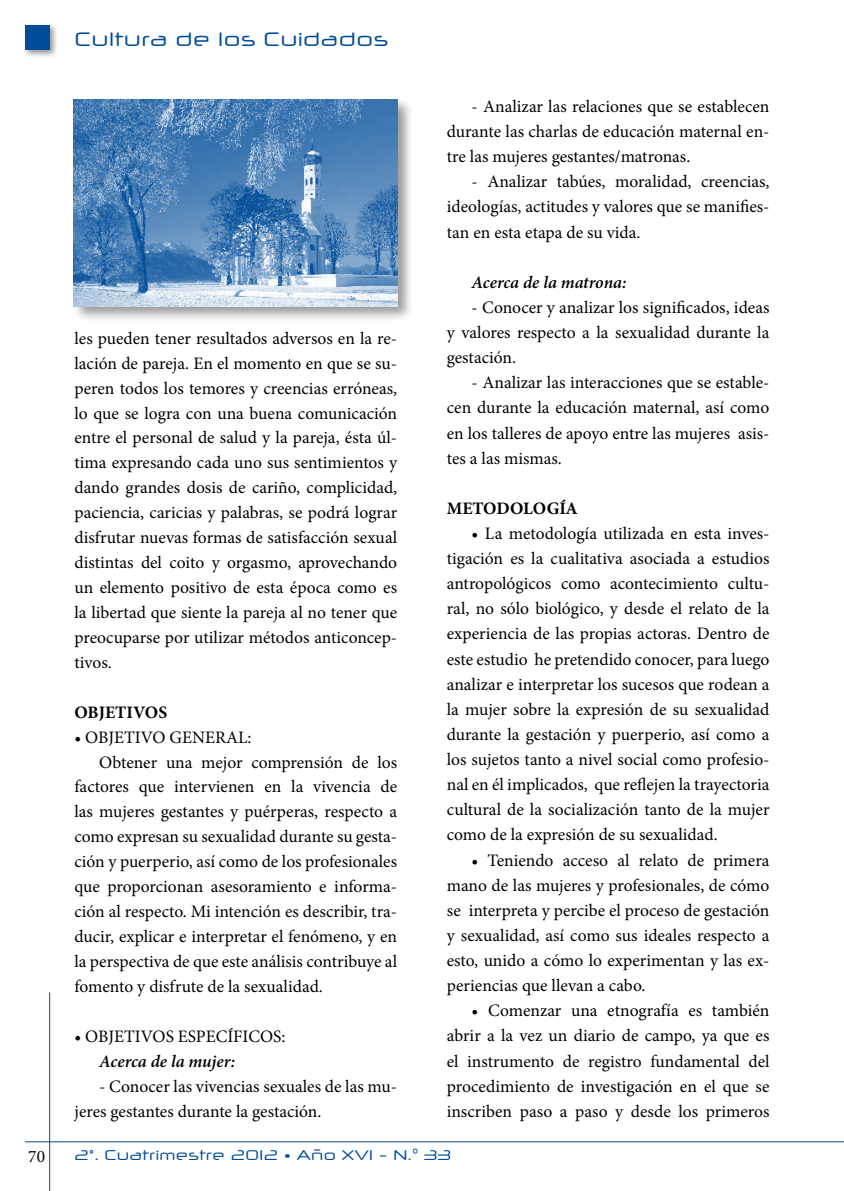
<style>
.page{position:relative;width:844px;height:1191px;background:#fff}
.page>*{position:absolute;margin:0;border:0;box-sizing:border-box;transform-origin:0 0}
.t1{font:19.25px "Neuropol X Free";color:#004c99}
.t2{font:17.5px/25.2px "Minion Pro";color:#000;text-align:justify}
.t3{font:italic 600 17.5px "Minion Pro";letter-spacing:-.005em;color:#000}
.t4{font:700 17.5px "Minion Pro";color:#000}
.t5{font:14px "Neuropol X Free";color:#004c99}
</style>
<div class="page">
<hr style="left:49px;top:992px;width:1px;height:199px;background:#004c99">
<hr style="left:25px;top:1141px;width:818px;height:1px;background:#004c99">
<div style="left:23px;top:23px;width:36px;height:36px;background:#000;opacity:.4"></div>
<div style="left:25px;top:25px;width:25px;height:25px;background:#004c99"></div>
<div style="left:71px;top:97px;width:343px;height:226px;background:#000;opacity:.4"></div>
<img style="left:74px;top:99px;width:323px;height:207px">
<p class="t2" style="left:28px;top:1143px;width:18px">70</p>
<p class="t1" style="left:74px;top:27px;width:315px">Cultura de los Cuidados</p>
<p class="t2" style="left:74px;top:326px;width:324px">les pueden tener resultados adversos en la re&shy;lación de pareja. En el momento en que se su&shy;peren todos los temores y creencias erróneas, lo que se logra con una buena comunicación entre el personal de salud y la pareja, ésta úl&shy;tima expresando cada uno sus sentimientos y dando grandes dosis de cariño, complicidad, paciencia, caricias y palabras, se podrá lograr disfrutar nuevas formas de satisfacción sexual distintas del coito y orgasmo, aprovechando un elemento positivo de esta época como es la libertad que siente la pareja al no tener que preocuparse por utilizar métodos anticoncep&shy;tivos.</p>
<p class="t4" style="left:74px;top:699px;width:94px">OBJETIVOS</p>
<p class="t2" style="left:74px;top:724px;width:178px">• OBJETIVO GENERAL:</p>
<p class="t2" style="left:99px;top:749px;width:299px">Obtener una mejor comprensión de los</p>
<p class="t2" style="left:74px;top:774px;width:324px">factores que intervienen en la vivencia de</p>
<p class="t2" style="left:74px;top:799px;width:324px">las mujeres gestantes y puérperas, respecto a</p>
<p class="t2" style="left:74px;top:824px;width:324px">como expresan su sexualidad durante su gesta-</p>
<p class="t2" style="left:74px;top:849px;width:324px">ción y puerperio, así como de los profesionales</p>
<p class="t2" style="left:74px;top:874px;width:324px">que proporcionan asesoramiento e informa-</p>
<p class="t2" style="left:74px;top:899px;width:324px">ción al respecto. Mi intención es describir, tra-</p>
<p class="t2" style="left:74px;top:924px;width:324px">ducir, explicar e interpretar el fenómeno, y en</p>
<p class="t2" style="left:74px;top:948px;width:324px">la perspectiva de que este análisis contribuye al</p>
<p class="t2" style="left:74px;top:973px;width:250px">fomento y disfrute de la sexualidad.</p>
<p class="t2" style="left:74px;top:1023px;width:212px">• OBJETIVOS ESPECÍFICOS:</p>
<p class="t3" style="left:99px;top:1048px;width:137px">Acerca de la mujer:</p>
<p class="t2" style="left:74px;top:1073px;width:324px;text-indent:25px">- Conocer las vivencias sexuales de las mu&shy;jeres gestantes durante la gestación.</p>
<p class="t2" style="left:446px;top:94px;width:324px;text-indent:25px">- Analizar las relaciones que se establecen durante las charlas de educación maternal en&shy;tre las mujeres gestantes/matronas.</p>
<p class="t2" style="left:446px;top:169px;width:324px;text-indent:25px">- Analizar tabúes, moralidad, creencias, ideologías, actitudes y valores que se manifies&shy;tan en esta etapa de su vida.</p>
<p class="t3" style="left:471px;top:270px;width:156px">Acerca de la matrona:</p>
<p class="t2" style="left:446px;top:295px;width:324px;text-indent:25px">- Conocer y analizar los significados, ideas y valores respecto a la sexualidad durante la gestación.</p>
<p class="t2" style="left:446px;top:370px;width:324px;text-indent:25px">- Analizar las interacciones que se estable&shy;cen durante la educación maternal, así como en los talleres de apoyo entre las mujeres asis&shy;tes a las mismas.</p>
<p class="t4" style="left:446px;top:496px;width:132px">METODOLOGÍA</p>
<p class="t2" style="left:446px;top:521px;width:324px;text-indent:25px">• La metodología utilizada en esta inves&shy;tigación es la cualitativa asociada a estudios antropológicos como acontecimiento cultu&shy;ral, no sólo biológico, y desde el relato de la experiencia de las propias actoras. Dentro de este estudio he pretendido conocer, para luego analizar e interpretar los sucesos que rodean a la mujer sobre la expresión de su sexualidad durante la gestación y puerperio, así como a los sujetos tanto a nivel social como profesio&shy;nal en él implicados, que reflejen la trayectoria cultural de la socialización tanto de la mujer como de la expresión de su sexualidad.</p>
<p class="t2" style="left:446px;top:847px;width:324px;text-indent:25px">• Teniendo acceso al relato de primera mano de las mujeres y profesionales, de cómo se interpreta y percibe el proceso de gestación y sexualidad, así como sus ideales respecto a esto, unido a cómo lo experimentan y las ex&shy;periencias que llevan a cabo.</p>
<p class="t2" style="left:446px;top:998px;width:324px;text-indent:25px">• Comenzar una etnografía es también abrir a la vez un diario de campo, ya que es el instrumento de registro fundamental del procedimiento de investigación en el que se inscriben paso a paso y desde los primeros</p>
<p class="t5" style="left:74px;top:1146px;width:378px">2º. Cuatrimestre 2012 • Año XVI - N.° 33</p>
</div>
